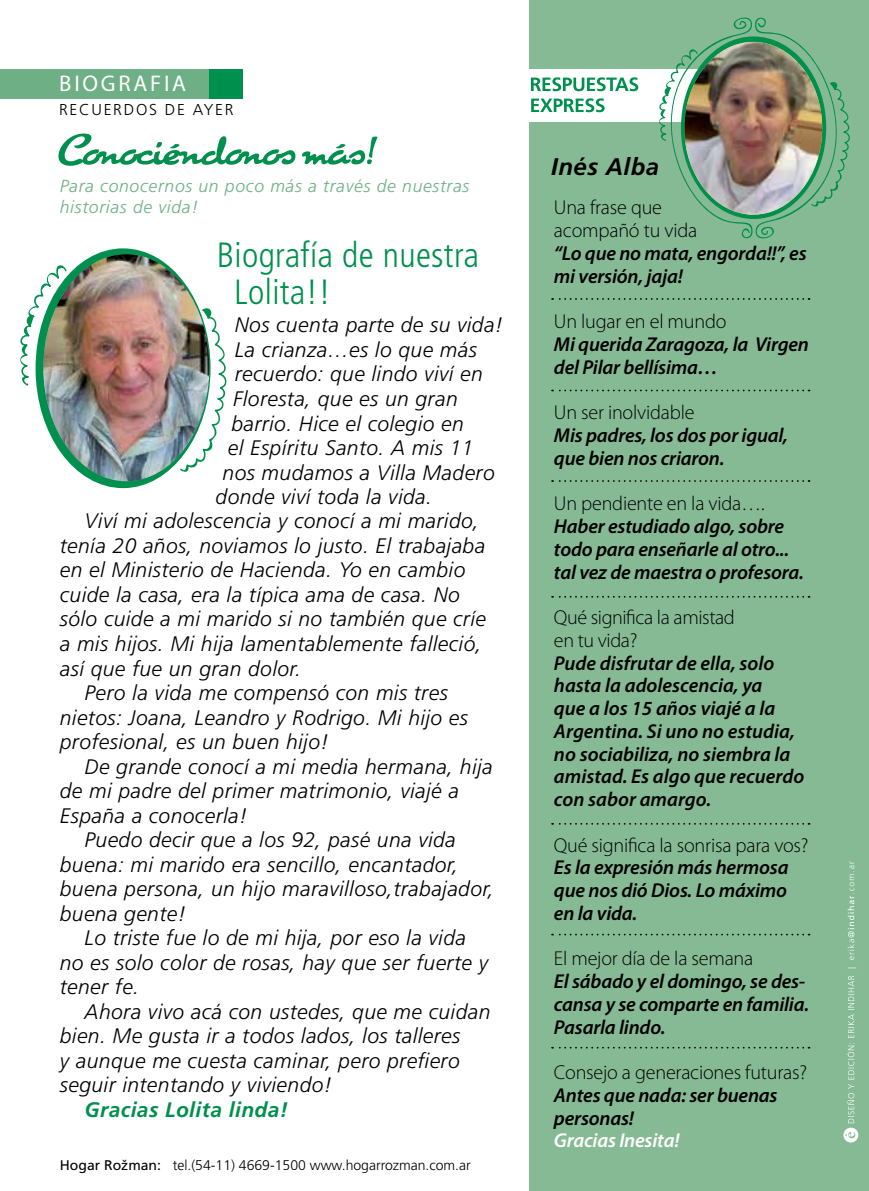
<style>
.page{position:relative;width:869px;height:1191px;background:#fff}
.page>*{position:absolute;margin:0;border:0;box-sizing:border-box;transform-origin:0 0}
.t1{font:300 condensed 35px/36.8px "Frutiger LT Std";letter-spacing:.01em;color:#00904d}
.t2{font:italic 700 23.97px "Frutiger LT Std";letter-spacing:.02em;color:#000}
.t3{font:22.75px "Myriad Pro";color:#fff}
.t4{font:italic 300 21px "Frutiger LT Std";letter-spacing:.02em;color:#000}
.t5{font:italic 700 21px "Frutiger LT Std";letter-spacing:.02em;color:#00904d}
.t6{font:italic 600 20.12px/22.8px "Myriad Pro";letter-spacing:-.01em;color:#000}
.t7{font:300 20.12px/22.8px "Myriad Pro";letter-spacing:-.01em;color:#000}
.t8{font:italic 600 20.12px "Myriad Pro";letter-spacing:-.01em;color:#fff}
.t9{font:italic 300 17.5px/21px "Frutiger LT Std";letter-spacing:.04em;color:#6eaf85}
.t10{font:300 15.75px "Frutiger LT Std";letter-spacing:.11em;color:#000}
.t11{font:300 14px "Frutiger LT Std";color:#000}
.s1{font-weight:400}
</style>
<div class="page">
<div style="left:529px;top:0;width:339px;height:1191px;background:#86ba95"></div>
<div style="left:481px;top:69px;width:262px;height:53px;background:#fff"></div>
<svg style="left:843px;top:861px;width:14px;height:281px"></svg>
<svg style="left:659px;top:17px;width:191px;height:222px"></svg>
<svg style="left:531px;top:98px;width:73px;height:14px"></svg>
<svg style="left:530px;top:77px;width:108px;height:14px"></svg>
<div style="left:0;top:69px;width:209px;height:30px;background:#6eaf85"></div>
<div style="left:209px;top:69px;width:33px;height:30px;background:#00904d"></div>
<svg style="left:58px;top:134px;width:319px;height:32px"></svg>
<svg style="left:552px;top:298px;width:247px;height:2px"></svg>
<svg style="left:552px;top:389px;width:247px;height:2px"></svg>
<svg style="left:552px;top:480px;width:247px;height:2px"></svg>
<svg style="left:552px;top:596px;width:247px;height:1px"></svg>
<svg style="left:552px;top:1046px;width:247px;height:2px"></svg>
<svg style="left:552px;top:933px;width:247px;height:2px"></svg>
<svg style="left:552px;top:823px;width:247px;height:1px"></svg>
<img style="left:684px;top:42px;width:137px;height:173px">
<svg style="left:209px;top:309px;width:18px;height:142px"></svg>
<svg style="left:20px;top:284px;width:23px;height:104px"></svg>
<img style="left:43px;top:254px;width:166px;height:227px">
<p class="t3" style="left:59px;top:70px;width:74px">BIOGRAFIA</p>
<p class="t10" style="left:59px;top:101px;width:176px">recuerdos de ayer</p>
<p class="t9" style="left:60px;top:175px;width:411px">Para conocernos un poco más a través de nuestras historias de vida!</p>
<h1 class="t1" style="left:234px;top:237px;width:246px;text-indent:-18px">Biografía de nuestra<br>Lolita!!</h1>
<p class="t4" style="left:235px;top:313px;width:270px">Nos cuenta parte de su vida!</p>
<p class="t4" style="left:235px;top:338px;width:243px">La crianza…es lo que más</p>
<p class="t4" style="left:235px;top:362px;width:249px">recuerdo: que lindo viví en</p>
<p class="t4" style="left:233px;top:387px;width:226px">Floresta, que es un gran</p>
<p class="t4" style="left:231px;top:411px;width:234px">barrio. Hice el colegio en</p>
<p class="t4" style="left:228px;top:436px;width:247px">el Espíritu Santo. A mis 11</p>
<p class="t4" style="left:222px;top:460px;width:273px">nos mudamos a Villa Madero</p>
<p class="t4" style="left:215px;top:485px;width:218px">donde viví toda la vida.</p>
<p class="t4" style="left:85px;top:509px;width:396px">Viví mi adolescencia y conocí a mi marido,</p>
<p class="t4" style="left:60px;top:533px;width:426px">tenía 20 años, noviamos lo justo. El trabajaba</p>
<p class="t4" style="left:60px;top:558px;width:407px">en el Ministerio de Hacienda. Yo en cambio</p>
<p class="t4" style="left:60px;top:582px;width:401px">cuide la casa, era la típica ama de casa. No</p>
<p class="t4" style="left:60px;top:607px;width:427px">sólo cuide a mi marido si no también que críe</p>
<p class="t4" style="left:60px;top:632px;width:423px">a mis hijos. Mi hija lamentablemente falleció,</p>
<p class="t4" style="left:60px;top:656px;width:242px">así que fue un gran dolor.</p>
<p class="t4" style="left:85px;top:681px;width:364px">Pero la vida me compensó con mis tres</p>
<p class="t4" style="left:60px;top:705px;width:409px">nietos: Joana, Leandro y Rodrigo. Mi hijo es</p>
<p class="t4" style="left:60px;top:730px;width:270px">profesional, es un buen hijo!</p>
<p class="t4" style="left:85px;top:754px;width:409px">De grande conocí a mi media hermana, hija</p>
<p class="t4" style="left:60px;top:779px;width:400px">de mi padre del primer matrimonio, viajé a</p>
<p class="t4" style="left:60px;top:803px;width:189px">España a conocerla!</p>
<p class="t4" style="left:85px;top:828px;width:372px">Puedo decir que a los 92, pasé una vida</p>
<p class="t4" style="left:60px;top:852px;width:400px">buena: mi marido era sencillo, encantador,</p>
<p class="t4" style="left:60px;top:877px;width:435px">buena persona, un hijo maravilloso,trabajador,</p>
<p class="t4" style="left:60px;top:901px;width:128px">buena gente!</p>
<p class="t4" style="left:85px;top:926px;width:382px">Lo triste fue lo de mi hija, por eso la vida</p>
<p class="t4" style="left:60px;top:950px;width:429px">no es solo color de rosas, hay que ser fuerte y</p>
<p class="t4" style="left:60px;top:975px;width:81px">tener fe.</p>
<p class="t4" style="left:85px;top:999px;width:407px">Ahora vivo acá con ustedes, que me cuidan</p>
<p class="t4" style="left:60px;top:1024px;width:402px">bien. Me gusta ir a todos lados, los talleres</p>
<p class="t4" style="left:60px;top:1048px;width:401px">y aunque me cuesta caminar, pero prefiero</p>
<p class="t4" style="left:60px;top:1073px;width:273px">seguir intentando y viviendo!</p>
<p class="t5" style="left:85px;top:1097px;width:205px">Gracias Lolita linda!</p>
<p class="t11" style="left:60px;top:1157px;width:412px"><span class="s1">Hogar Rožman:</span> tel.(54-11) 4669-1500 www.hogarrozman.com.ar</p>
<p class="t2" style="left:551px;top:153px;width:110px">Inés Alba</p>
<p class="t7" style="left:553px;top:196px;width:145px">Una frase que acompañó tu vida</p>
<p class="t6" style="left:553px;top:242px;width:254px">“Lo que no mata, engorda!!”, es mi versión, jaja!</p>
<p class="t7" style="left:553px;top:310px;width:174px">Un lugar en el mundo</p>
<p class="t6" style="left:553px;top:333px;width:256px">Mi querida Zaragoza, la Virgen del Pilar bellísima…</p>
<p class="t7" style="left:553px;top:401px;width:142px">Un ser inolvidable</p>
<p class="t6" style="left:553px;top:424px;width:235px">Mis padres, los dos por igual, que bien nos criaron.</p>
<p class="t7" style="left:553px;top:492px;width:212px">Un pendiente en la vida….</p>
<p class="t6" style="left:553px;top:515px;width:251px">Haber estudiado algo, sobre todo para enseñarle al otro... tal vez de maestra o profesora.</p>
<p class="t7" style="left:553px;top:606px;width:182px">Qué significa la amistad en tu vida?</p>
<p class="t6" style="left:553px;top:652px;width:252px">Pude disfrutar de ella, solo hasta la adolescencia, ya<br>que a los 15 años viajé a la<br>Argentina. Si uno no estudia, no sociabiliza, no siembra la amistad. Es algo que recuerdo con sabor amargo.</p>
<p class="t7" style="left:553px;top:833px;width:256px">Qué significa la sonrisa para vos?</p>
<p class="t6" style="left:553px;top:856px;width:236px;text-align:justify">Es la expresión más hermosa que nos dió Dios. Lo máximo en la vida.</p>
<p class="t7" style="left:553px;top:947px;width:201px">El mejor día de la semana</p>
<p class="t6" style="left:553px;top:970px;width:257px">El sábado y el domingo, se des&shy;cansa y se comparte en familia.<br>Pasarla lindo.</p>
<p class="t7" style="left:553px;top:1060px;width:254px">Consejo a generaciones futuras?</p>
<p class="t6" style="left:553px;top:1084px;width:225px">Antes que nada: ser buenas personas!</p>
<p class="t8" style="left:553px;top:1129px;width:127px">Gracias Inesita!</p>
</div>
